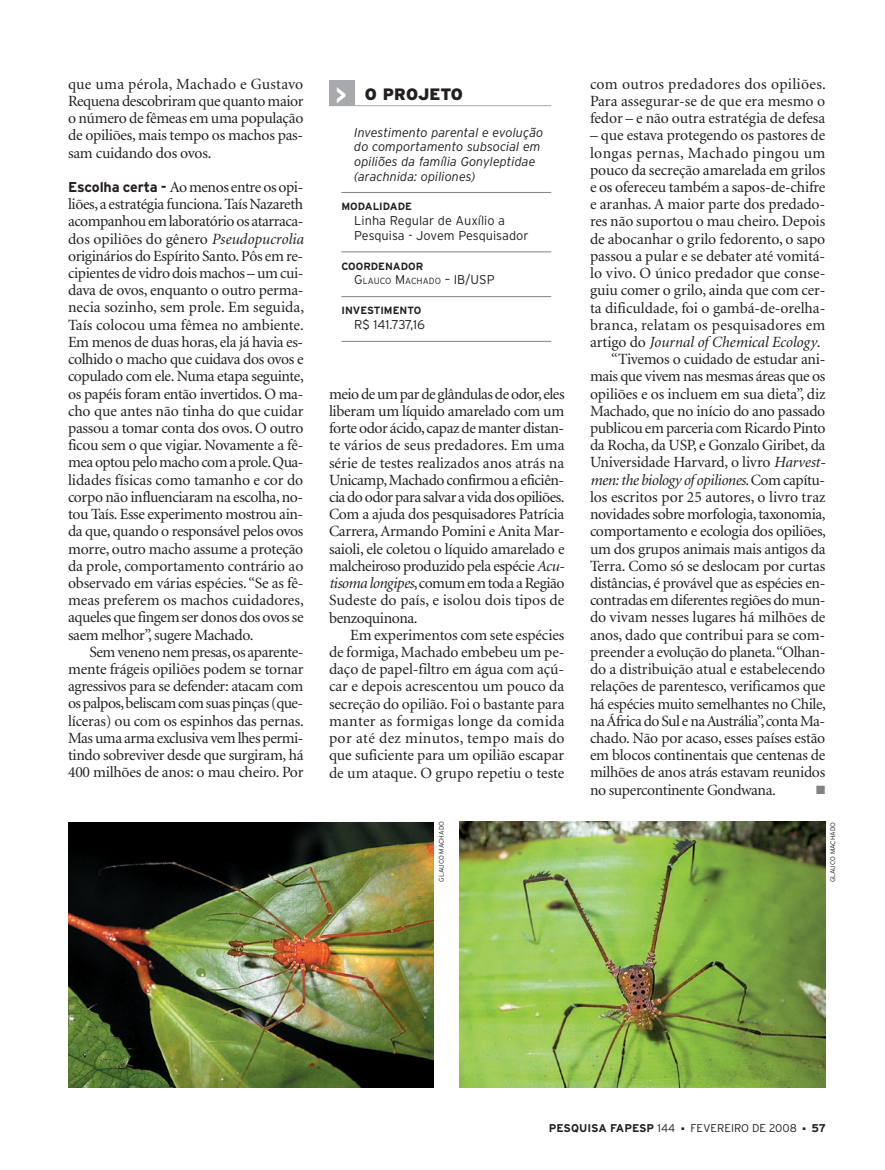
<style>
.page{position:relative;width:885px;height:1170px;background:#fff}
.page>*{position:absolute;margin:0;border:0;box-sizing:border-box;transform-origin:0 0}
.t1{font:900 16.5px "Interstate";color:#231f20}
.t2{font:15.6px/17.2px "Minion";letter-spacing:-.015em;color:#231f20;text-align:justify}
.t3{font:italic 15.6px "Minion";letter-spacing:-.01em;color:#231f20}
.t4{font:15.6px "Minion";letter-spacing:-.035em;color:#231f20}
.t5{font:15.6px "Minion";letter-spacing:.015em;color:#231f20}
.t6{font:15.6px "Minion";letter-spacing:.01em;color:#231f20}
.t7{font:15.6px "Minion";letter-spacing:.025em;color:#231f20}
.t8{font:italic 300 12.75px/14.7px "Interstate";color:#231f20}
.t9{font:300 12.75px/14.7px "Interstate";color:#231f20}
.t10{font:12px "Zapf Dingbats ITC";color:#808285}
.t11{font:700 11.25px "Interstate";color:#231f20}
.t12{font:300 11.25px "Interstate";color:#231f20}
.t13{font:700 10.5px "Interstate";color:#231f20}
.t14{font:300 8.85px "Interstate";color:#231f20}
.t15{font:300 6.75px "Interstate";letter-spacing:.005em;color:#231f20}
.s1{font-family:"Interstate";font-weight:700;font-size:14.25px}
.s2{font-style:italic}
.s3{font-weight:700;font-size:25.5px;color:#fff}
.s4{font-size:12.75px}
.s5{font-style:normal}
.s6{font-weight:300}
</style>
<div class="page">
<img style="left:68px;top:822px;width:366px;height:264px">
<img style="left:459px;top:821px;width:366px;height:265px">
<hr style="left:341px;top:192px;width:210px;height:1px;background:#808285">
<hr style="left:341px;top:251px;width:210px;height:1px;background:#808285">
<hr style="left:341px;top:296px;width:210px;height:1px;background:#808285">
<hr style="left:341px;top:341px;width:210px;height:1px;background:#808285">
<div style="left:329px;top:81px;width:25px;height:25px;background:#a7a9ac"></div>
<hr style="left:329px;top:105px;width:222px;height:1px;background:#a7a9ac">
<p class="t2" style="left:68px;top:76px;width:237px">que uma pérola, Machado e Gustavo Requena descobriram que quanto maior o número de fêmeas em uma população de opiliões, mais tempo os machos pas&shy;sam cuidando dos ovos.</p>
<p class="t2" style="left:68px;top:179px;width:237px"><span class="s1">ESCOLHA CERTA -</span> Ao menos entre os opi&shy;liões, a estratégia funciona. Taís Nazareth acompanhou em laboratório os atarraca&shy;dos opiliões do gênero <span class="s2">Pseudopucrolia </span>originários do Espírito Santo. Pôs em re&shy;cipientes de vidro dois machos – um cui&shy;dava de ovos, enquanto o outro perma&shy;necia sozinho, sem prole. Em seguida, Taís colocou uma fêmea no ambiente.<br>Em menos de duas horas, ela já havia es&shy;colhido o macho que cuidava dos ovos e copulado com ele. Numa etapa seguinte, os papéis foram então invertidos. O ma&shy;cho que antes não tinha do que cuidar passou a tomar conta dos ovos. O outro ficou sem o que vigiar. Novamente a fê&shy;mea optou pelo macho com a prole. Qua&shy;lidades físicas como tamanho e cor do corpo não influenciaram na escolha, no&shy;tou Taís. Esse experimento mostrou ain&shy;da que, quando o responsável pelos ovos morre, outro macho assume a proteção da prole, comportamento contrário ao observado em várias espécies. “Se as fê&shy;meas preferem os machos cuidadores, aqueles que fingem ser donos dos ovos se saem melhor”, sugere Machado.</p>
<p class="t2" style="left:68px;top:643px;width:237px;text-indent:21px">Sem veneno nem presas, os aparente&shy;mente frágeis opiliões podem se tornar agressivos para se defender: atacam com os palpos, beliscam com suas pinças (que&shy;líceras) ou com os espinhos das pernas.<br>Mas uma arma exclusiva vem lhes permi&shy;tindo sobreviver desde que surgiram, há 400 milhões de anos: o mau cheiro. Por</p>
<p class="t1" style="left:335px;top:85px;width:117px"><span class="s3">&gt;</span> O PROJETO</p>
<p class="t8" style="left:354px;top:125px;width:190px">Investimento parental e evolução do comportamento subsocial em opiliões da família Gonyleptidae (arachnida: opiliones)</p>
<p class="t13" style="left:341px;top:200px;width:70px">MODALI DADE</p>
<p class="t9" style="left:354px;top:213px;width:176px">Linha Regular de Auxílio a<br>Pesquisa - Jovem Pesquisador</p>
<p class="t13" style="left:341px;top:260px;width:83px">COORDE-NA-DOR</p>
<p class="t14" style="left:354px;top:276px;width:142px"><span class="s4">G</span>LAUCO <span class="s4">M</span>ACHADO <span class="s4">– IB/USP</span></p>
<p class="t13" style="left:341px;top:305px;width:81px">I NVESTI MENTO</p>
<p class="t9" style="left:354px;top:317px;width:72px">R $ 141.737,16</p>
<p class="t2" style="left:329px;top:385px;width:237px">meio de um par de glândulas de odor, eles liberam um líquido amarelado com um forte odor ácido, capaz de manter distan&shy;te vários de seus predadores. Em uma série de testes realizados anos atrás na Unicamp, Machado confirmou a eficiên&shy;cia do odor para salvar a vida dos opiliões.<br>Com a ajuda dos pesquisadores Patrícia Carrera, Armando Pomini e Anita Mar&shy;saioli, ele coletou o líquido amarelado e malcheiroso produzido pela espécie <span class="s2">Acu&shy;tisoma longipes</span>, comum em toda a Região Sudeste do país, e isolou dois tipos de benzoquinona.</p>
<p class="t2" style="left:329px;top:626px;width:237px;text-indent:21px">Em experimentos com sete espécies de formiga, Machado embebeu um pe&shy;daço de papel-filtro em água com açú&shy;car e depois acrescentou um pouco da secreção do opilião. Foi o bastante para manter as formigas longe da comida por até dez minutos, tempo mais do que suficiente para um opilião escapar de um ataque. O grupo repetiu o teste</p>
<p class="t2" style="left:590px;top:76px;width:237px">com outros predadores dos opiliões.<br>Para assegurar-se de que era mesmo o fedor – e não outra estratégia de defesa</p>
<p class="t2" style="left:590px;top:127px;width:237px">– que estava protegendo os pastores de</p>
<p class="t7" style="left:590px;top:145px;width:237px">longas pernas, Machado pingou um</p>
<p class="t2" style="left:590px;top:162px;width:237px">pouco da secreção amarelada em grilos</p>
<p class="t2" style="left:590px;top:179px;width:237px">e os ofereceu também a sapos-de-chifre</p>
<p class="t2" style="left:590px;top:196px;width:237px">e aranhas. A maior parte dos predado-</p>
<p class="t2" style="left:590px;top:213px;width:237px">res não suportou o mau cheiro. Depois</p>
<p class="t2" style="left:590px;top:230px;width:237px">de abocanhar o grilo fedorento, o sapo</p>
<p class="t2" style="left:590px;top:248px;width:237px">passou a pular e se debater até vomitá-</p>
<p class="t6" style="left:590px;top:265px;width:237px">lo vivo. O único predador que conse-</p>
<p class="t2" style="left:590px;top:282px;width:237px">guiu comer o grilo, ainda que com cer-</p>
<p class="t2" style="left:590px;top:299px;width:237px">ta dificuldade, foi o gambá-de-orelha-</p>
<p class="t5" style="left:590px;top:317px;width:237px">branca, relatam os pesquisadores em</p>
<p class="t3" style="left:590px;top:334px;width:232px"><span class="s5">artigo do</span> Journal of Chemical Ecology<span class="s5">.</span></p>
<p class="t2" style="left:611px;top:351px;width:216px">“Tivemos o cuidado de estudar ani-</p>
<p class="t2" style="left:590px;top:368px;width:237px">mais que vivem nas mesmas áreas que os</p>
<p class="t2" style="left:590px;top:385px;width:237px">opiliões e os incluem em sua dieta”, diz</p>
<p class="t2" style="left:590px;top:403px;width:237px">Machado, que no início do ano passado</p>
<p class="t2" style="left:590px;top:420px;width:237px">publicou em parceria com Ricardo Pinto</p>
<p class="t2" style="left:590px;top:437px;width:237px">da Rocha, da USP, e Gonzalo Giribet, da</p>
<p class="t2" style="left:590px;top:454px;width:237px">Universidade Harvard, o livro <span class="s2">Harvest-</span></p>
<p class="t3" style="left:590px;top:472px;width:237px">men: the biology of opiliones<span class="s5">. Com capítu-</span></p>
<p class="t2" style="left:590px;top:489px;width:237px">los escritos por 25 autores, o livro traz</p>
<p class="t2" style="left:590px;top:506px;width:237px">novidades sobre morfologia, taxonomia,</p>
<p class="t2" style="left:590px;top:523px;width:237px">comportamento e ecologia dos opiliões,</p>
<p class="t2" style="left:590px;top:540px;width:237px">um dos grupos animais mais antigos da</p>
<p class="t2" style="left:590px;top:557px;width:237px">Terra. Como só se deslocam por curtas</p>
<p class="t2" style="left:590px;top:575px;width:237px">distâncias, é provável que as espécies en-</p>
<p class="t2" style="left:590px;top:592px;width:237px">contradas em diferentes regiões do mun-</p>
<p class="t2" style="left:590px;top:609px;width:237px">do vivam nesses lugares há milhões de</p>
<p class="t2" style="left:590px;top:626px;width:237px">anos, dado que contribui para se com-</p>
<p class="t2" style="left:590px;top:643px;width:237px">preender a evolução do planeta. “Olhan-</p>
<p class="t2" style="left:590px;top:661px;width:237px">do a distribuição atual e estabelecendo</p>
<p class="t2" style="left:590px;top:678px;width:237px">relações de parentesco, verificamos que</p>
<p class="t2" style="left:590px;top:695px;width:237px">há espécies muito semelhantes no Chile,</p>
<p class="t4" style="left:590px;top:713px;width:237px">na África do Sul e na Austrália”, conta Ma-</p>
<p class="t2" style="left:590px;top:729px;width:237px">chado. Não por acaso, esses países estão</p>
<p class="t2" style="left:590px;top:747px;width:237px">em blocos continentais que centenas de</p>
<p class="t2" style="left:590px;top:764px;width:237px">milhões de anos atrás estavam reunidos</p>
<p class="t2" style="left:590px;top:781px;width:187px">no supercontinente Gondwana.</p>
<p class="t10" style="left:816px;top:784px;width:11px">■</p>
<p class="t15" style="left:437px;top:881px;width:62px;rotate:-90deg">Glauco Machado</p>
<p class="t15" style="left:828px;top:882px;width:62px;rotate:-90deg">Glauco Machado</p>
<p class="t11" style="left:548px;top:1121px;width:128px">PESQUISA FAPESP <span class="s6">144</span></p>
<p class="t12" style="left:681px;top:1121px;width:117px">■ fevereiro DE 2008</p>
<p class="t11" style="left:802px;top:1121px;width:25px">■ 57</p>
</div>
